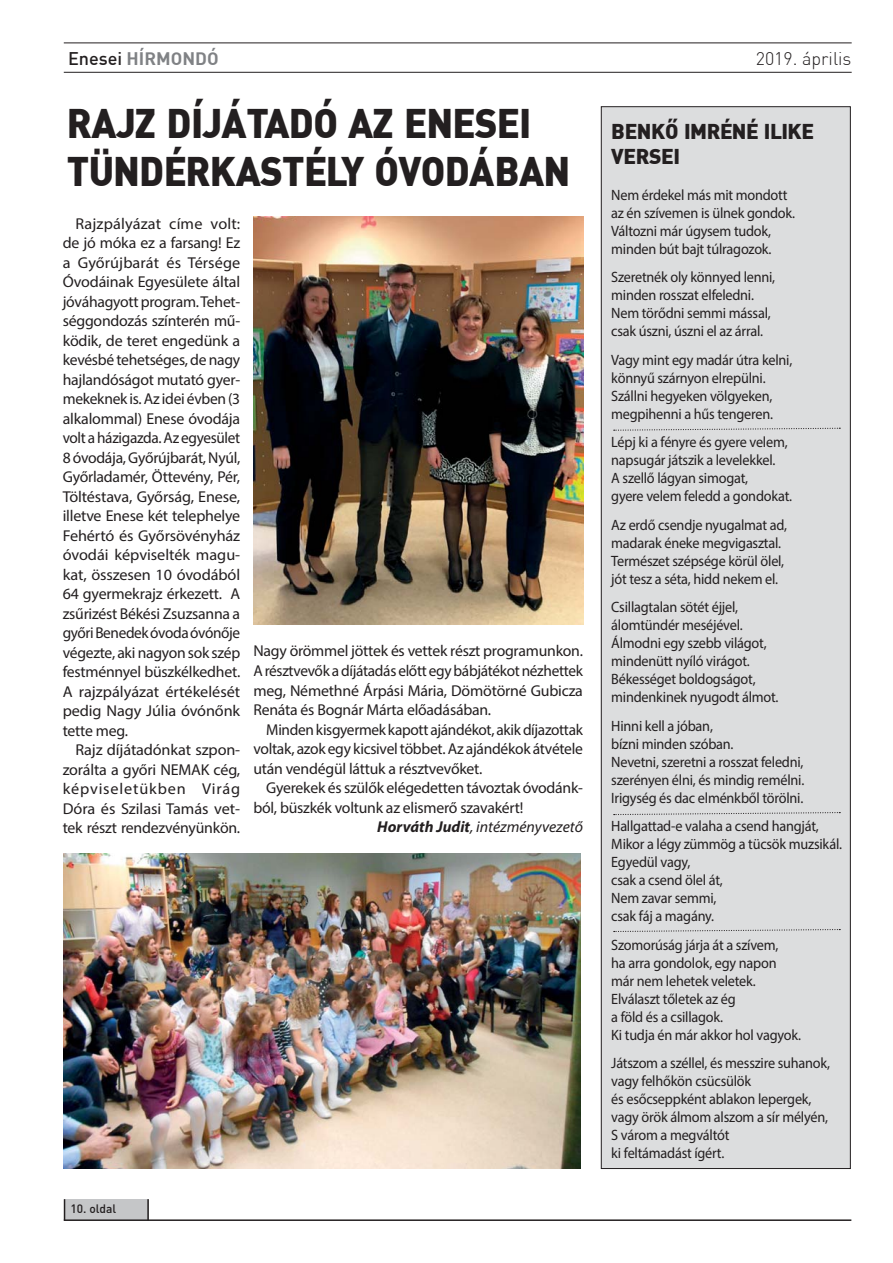
<style>
.page{position:relative;width:893px;height:1263px;background:#fff}
.page>*{position:absolute;margin:0;border:0;box-sizing:border-box;transform-origin:0 0}
.t1{font:40.5px/48.6px "DIN Blk PFL";color:#231f20;scale:.95 1}
.t2{font:21px/25.2px "DIN Blk PFL";color:#231f20}
.t3{font:18px "Din CE Bol H";color:#808285}
.t4{font:18px "Din CE Lig H";color:#231f20}
.t5{font:15.75px/19.5px "Myriad Pro";letter-spacing:-.015em;color:#231f20;text-align:justify}
.t6{font:italic 15.75px "Myriad Pro";color:#231f20}
.t7{font:15px/18px "Myriad Pro";letter-spacing:-.015em;color:#231f20;scale:.95 1}
.t8{font:12px "Din CE Med H";color:#231f20}
.s1{font-family:"Din CE Med H";color:#231f20}
.s2{font-weight:700}
</style>
<div class="page">
<hr style="left:64px;top:72px;width:788px;height:1px;background:#231f20">
<hr style="left:64px;top:43px;width:788px;height:1px;background:#231f20">
<div style="left:64px;top:1199px;width:85px;height:21px;background:#c5c6c8"></div>
<hr style="left:147px;top:1199px;width:2px;height:21px;background:#231f20">
<svg style="left:64px;top:1199px;width:1px;height:20px"></svg>
<hr style="left:64px;top:1219px;width:787px;height:2px;background:#231f20">
<div style="left:601px;top:107px;width:249px;height:1061px;background:#dcddde"></div>
<img style="left:64px;top:853px;width:517px;height:316px">
<img style="left:253px;top:217px;width:331px;height:407px">
<svg style="left:614px;top:427px;width:226px;height:4px"></svg>
<svg style="left:614px;top:812px;width:226px;height:4px"></svg>
<svg style="left:614px;top:929px;width:226px;height:3px"></svg>
<p class="t3" style="left:68px;top:47px;width:152px"><span class="s1">Enesei</span> HÍRMONDÓ</p>
<p class="t4" style="left:756px;top:48px;width:97px">2019. április</p>
<h1 class="t1" style="left:67px;top:102px;width:530px">RAJZ DÍJÁTADÓ AZ ENESEI<br>TÜNDÉRKASTÉLY ÓVODÁBAN</h1>
<p class="t5" style="left:63px;top:215px;width:179px;text-indent:13px">Rajzpályázat címe volt: de jó móka ez a farsang! Ez a Győrújbarát és Térsége Óvodáinak Egyesülete által jóváhagyott program. Tehet&shy;séggondozás színterén mű&shy;ködik, de teret engedünk a kevésbé tehetséges, de nagy hajlandóságot mutató gyer&shy;mekeknek is. Az idei évben (3 alkalommal) Enese óvodája volt a házigazda. Az egyesület 8 óvodája, Győrújbarát, Nyúl, Győrladamér, Öttevény, Pér, Töltéstava, Győrság, Enese, illetve Enese két telephelye Fehértó és Győrsövényház óvodái képviselték magu&shy;kat, összesen 10 óvodából 64 gyermekrajz érkezett. A zsűrizést Békési Zsuzsanna a győri Benedek óvoda óvónője végezte, aki nagyon sok szép festménnyel büszkélkedhet.<br>A rajzpályázat értékelését pedig Nagy Júlia óvónőnk tette meg.</p>
<p class="t5" style="left:63px;top:742px;width:179px;text-indent:13px">Rajz díjátadónkat szpon&shy;zorálta a győri NEMAK cég, képviseletükben Virág Dóra és Szilasi Tamás vet&shy;tek részt rendezvényünkön.</p>
<p class="t5" style="left:253px;top:643px;width:331px">Nagy örömmel jöttek és vettek részt programunkon.<br>A résztvevők a díjátadás előtt egy bábjátékot nézhettek meg, Némethné Árpási Mária, Dömötörné Gubicza Renáta és Bognár Márta előadásában.</p>
<p class="t5" style="left:253px;top:721px;width:331px;text-indent:13px">Minden kisgyermek kapott ajándékot, akik díjazottak voltak, azok egy kicsivel többet. Az ajándékok átvétele után vendégül láttuk a résztvevőket.</p>
<p class="t5" style="left:266px;top:779px;width:318px">Gyerekek és szülők elégedetten távoztak óvodánk-</p>
<p class="t5" style="left:253px;top:799px;width:272px">ból, büszkék voltunk az elismerő szavakért!</p>
<p class="t6" style="left:377px;top:821px;width:207px"><span class="s2">Horváth Judit</span>, intézményvezető</p>
<p class="t8" style="left:70px;top:1201px;width:47px">10. oldal</p>
<h2 class="t2" style="left:611px;top:120px;width:204px">BENKŐ IMRÉNÉ ILIKE<br>VERSEI</h2>
<p class="t7" style="left:611px;top:187px;width:195px">Nem érdekel más mit mondott az én szívemen is ülnek gondok.<br>Változni már úgysem tudok, minden bút bajt túlragozok.</p>
<p class="t7" style="left:611px;top:270px;width:174px">Szeretnék oly könnyed lenni, minden rosszat elfeledni.<br>Nem törődni semmi mással, csak úszni, úszni el az árral.</p>
<p class="t7" style="left:611px;top:352px;width:192px">Vagy mint egy madár útra kelni, könnyű szárnyon elrepülni.<br>Szállni hegyeken völgyeken, megpihenni a hűs tengeren.</p>
<p class="t7" style="left:611px;top:435px;width:192px">Lépj ki a fényre és gyere velem, napsugár játszik a levelekkel.<br>A szellő lágyan simogat,<br>gyere velem feledd a gondokat.</p>
<p class="t7" style="left:611px;top:517px;width:187px">Az erdő csendje nyugalmat ad, madarak éneke megvigasztal.<br>Természet szépsége körül ölel, jót tesz a séta, hidd nekem el.</p>
<p class="t7" style="left:611px;top:600px;width:178px">Csillagtalan sötét éjjel, álomtündér meséjével.<br>Álmodni egy szebb világot, mindenütt nyíló virágot.<br>Békességet boldogságot, mindenkinek nyugodt álmot.</p>
<p class="t7" style="left:611px;top:718px;width:205px">Hinni kell a jóban,<br>bízni minden szóban.<br>Nevetni, szeretni a rosszat feledni, szerényen élni, és mindig remélni.<br>Irigység és dac elménkből törölni.</p>
<p class="t7" style="left:611px;top:819px;width:244px">Hallgattad-e valaha a csend hangját,<br>Mikor a légy zümmög a tücsök muzsikál.<br>Egyedül vagy,<br>csak a csend ölel át,<br>Nem zavar semmi,<br>csak fáj a magány.</p>
<p class="t7" style="left:611px;top:937px;width:201px">Szomorúság járja át a szívem,<br>ha arra gondolok, egy napon már nem lehetek veletek.<br>Elválaszt tőletek az ég<br>a föld és a csillagok.<br>Ki tudja én már akkor hol vagyok.</p>
<p class="t7" style="left:611px;top:1056px;width:232px">Játszom a széllel, és messzire suhanok, vagy felhőkön csücsülök<br>és esőcseppként ablakon lepergek, vagy örök álmom alszom a sír mélyén,<br>S várom a megváltót<br>ki feltámadást ígért.</p>
</div>
